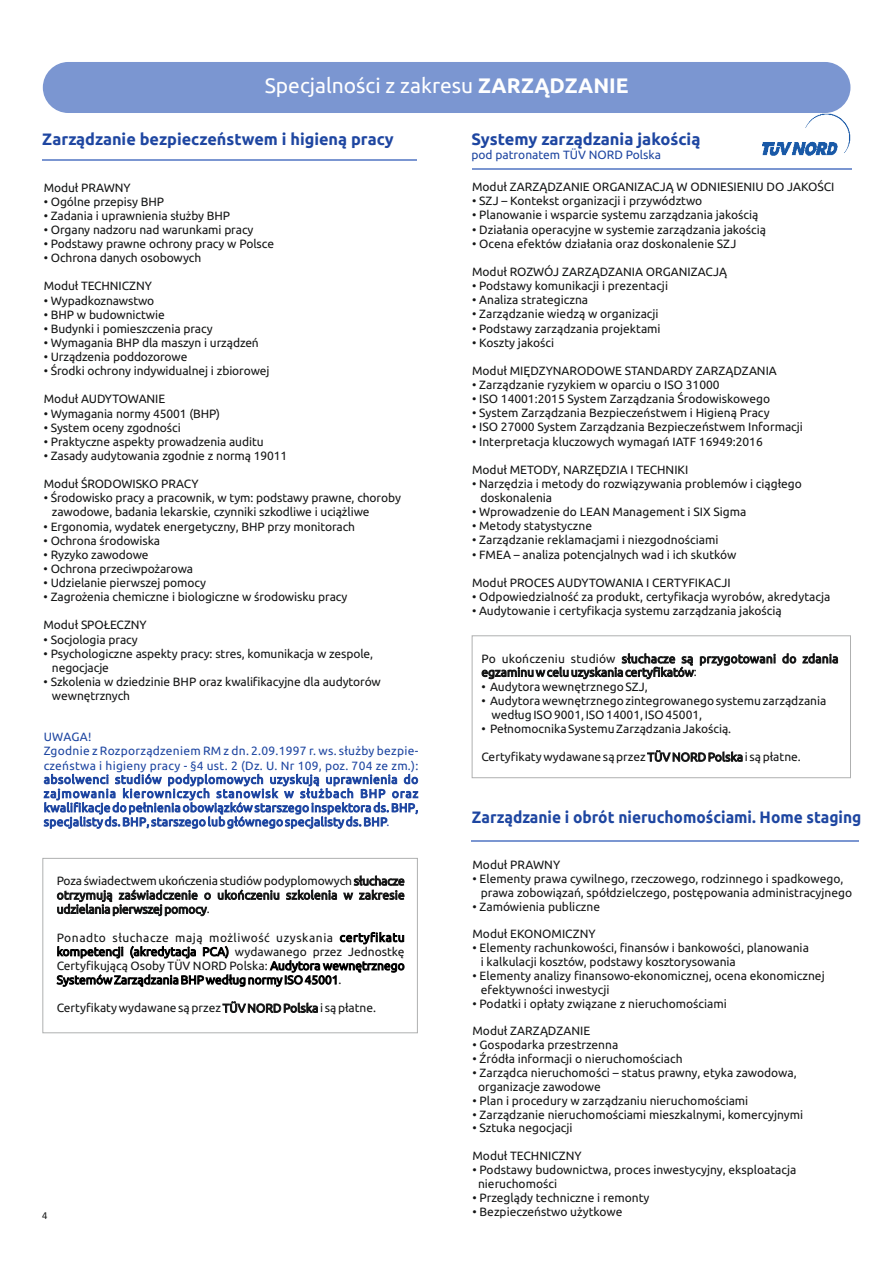
<style>
.page{position:relative;width:893px;height:1263px;background:#fff}
.page>*{position:absolute;margin:0;border:0;box-sizing:border-box;transform-origin:0 0}
.t1{font:21px "Ubuntu";color:#fff}
.t2{font:700 16.5px "Ubuntu";color:#1e46a1}
.t3{font:700 16.5px "Ubuntu";color:#1e46a1;scale:.94 1}
.t4{font:12px/14.1px "Ubuntu";color:#151616}
.t5{font:12px/14.1px "Ubuntu";letter-spacing:.025em;color:#1e46a1}
.t6{font:12px "Ubuntu";color:#1e46a1}
.t7{font:10.5px "Calibri";color:#151616}
.s1{font-weight:700}
</style>
<div class="page">
<hr style="left:473px;top:168px;width:379px;height:1px;background:#7b96d1">
<img style="left:762px;top:113px;width:89px;height:43px">
<div style="left:472px;top:635px;width:379px;height:143px;border:1px solid #afb0b0"></div>
<hr style="left:43px;top:160px;width:374px;height:1px;background:#7b96d1">
<div style="left:42px;top:858px;width:376px;height:175px;border:1px solid #afb0b0"></div>
<hr style="left:472px;top:840px;width:387px;height:2px;background:#7b96d1">
<div style="left:43px;top:62px;width:807px;height:51px;background:#7b96d1;border-radius:26px"></div>
<h1 class="t1" style="left:265px;top:77px;width:365px">Specjalności z zakresu <span class="s1">ZARZĄDZANIE</span></h1>
<h2 class="t2" style="left:42px;top:132px;width:353px">Zarządzanie bezpieczeństwem i higieną pracy</h2>
<p class="t4" style="left:44px;top:181px;width:88px">Moduł PRAWNY</p>
<p class="t4" style="left:44px;top:195px;width:122px">• Ogólne przepisy BHP</p>
<p class="t4" style="left:44px;top:209px;width:188px">• Zadania i uprawnienia służby BHP</p>
<p class="t4" style="left:44px;top:223px;width:211px">• Organy nadzoru nad warunkami pracy</p>
<p class="t4" style="left:44px;top:237px;width:232px">• Podstawy prawne ochrony pracy w Polsce</p>
<p class="t4" style="left:44px;top:252px;width:159px">• Ochrona danych osobowych</p>
<p class="t4" style="left:44px;top:280px;width:110px">Moduł TECHNICZNY</p>
<p class="t4" style="left:44px;top:294px;width:112px">• Wypadkoznawstwo</p>
<p class="t4" style="left:44px;top:308px;width:123px">• BHP w budownictwie</p>
<p class="t4" style="left:44px;top:322px;width:170px">• Budynki i pomieszczenia pracy</p>
<p class="t4" style="left:44px;top:336px;width:217px">• Wymagania BHP dla maszyn i urządzeń</p>
<p class="t4" style="left:44px;top:350px;width:145px">• Urządzenia poddozorowe</p>
<p class="t4" style="left:44px;top:364px;width:227px">• Środki ochrony indywidualnej i zbiorowej</p>
<p class="t4" style="left:44px;top:393px;width:123px">Moduł AUDYTOWANIE</p>
<p class="t4" style="left:44px;top:407px;width:178px">• Wymagania normy 45001 (BHP)</p>
<p class="t4" style="left:44px;top:421px;width:139px">• System oceny zgodności</p>
<p class="t4" style="left:44px;top:435px;width:221px">• Praktyczne aspekty prowadzenia auditu</p>
<p class="t4" style="left:44px;top:449px;width:245px">• Zasady audytowania zgodnie z normą 19011</p>
<p class="t4" style="left:44px;top:477px;width:156px">Moduł ŚRODOWISKO PRACY</p>
<p class="t4" style="left:52px;top:492px;width:350px;text-indent:-8px">• Środowisko pracy a pracownik, w tym: podstawy prawne, choroby zawodowe, badania lekarskie, czynniki szkodliwe i uciążliwe</p>
<p class="t4" style="left:44px;top:520px;width:313px">• Ergonomia, wydatek energetyczny, BHP przy monitorach</p>
<p class="t4" style="left:44px;top:534px;width:118px">• Ochrona środowiska</p>
<p class="t4" style="left:44px;top:548px;width:107px">• Ryzyko zawodowe</p>
<p class="t4" style="left:44px;top:562px;width:151px">• Ochrona przeciwpożarowa</p>
<p class="t4" style="left:44px;top:576px;width:164px">• Udzielanie pierwszej pomocy</p>
<p class="t4" style="left:44px;top:590px;width:305px">• Zagrożenia chemiczne i biologiczne w środowisku pracy</p>
<p class="t4" style="left:44px;top:619px;width:105px">Moduł SPOŁECZNY</p>
<p class="t4" style="left:44px;top:633px;width:96px">• Socjologia pracy</p>
<p class="t4" style="left:52px;top:647px;width:323px;text-indent:-8px">• Psychologiczne aspekty pracy: stres, komunikacja w zespole, negocjacje</p>
<p class="t4" style="left:52px;top:675px;width:330px;text-indent:-8px">• Szkolenia w dziedzinie BHP oraz kwalifikacyjne dla audytorów wewnętrznych</p>
<p class="t5" style="left:44px;top:731px;width:376px">UWAGA!<br>Zgodnie z Rozporządzeniem RM z dn. 2.09.1997 r. ws. służby bezpie&shy;czeństwa i higieny pracy - §4 ust. 2 (Dz. U. Nr 109, poz. 704 ze zm.): absolwenci studiów podyplomowych uzyskują uprawnienia do zajmowania kierowniczych stanowisk w służbach BHP oraz kwalifikacje do pełnienia obowiązków starszego inspektora ds. BHP, specjalisty ds. BHP, starszego lub głównego specjalisty ds. BHP.</p>
<p class="t4" style="left:57px;top:875px;width:349px;text-align:justify">Poza świadectwem ukończenia studiów podyplomowych słuchacze otrzymują zaświadczenie o ukończeniu szkolenia w zakresie udzielania pierwszej pomocy.</p>
<p class="t4" style="left:57px;top:931px;width:349px;text-align:justify">Ponadto słuchacze mają możliwość uzyskania certyfikatu kompetencji (akredytacja PCA) wydawanego przez Jednostkę Certyfikującą Osoby TÜV NORD Polska: Audytora wewnętrznego Systemów Zarządzania BHP według normy ISO 45001.</p>
<p class="t4" style="left:57px;top:1002px;width:321px">Certyfikaty wydawane są przez TÜV NORD Polska i są płatne.</p>
<p class="t7" style="left:42px;top:1211px;width:7px">4</p>
<h2 class="t2" style="left:471px;top:132px;width:231px">Systemy zarządzania jakością</h2>
<p class="t6" style="left:471px;top:150px;width:191px">pod patronatem TÜV NORD Polska</p>
<p class="t4" style="left:472px;top:181px;width:364px">Moduł ZARZĄDZANIE ORGANIZACJĄ W ODNIESIENIU DO JAKOŚCI</p>
<p class="t4" style="left:472px;top:195px;width:232px">• SZJ – Kontekst organizacji i przywództwo</p>
<p class="t4" style="left:472px;top:209px;width:288px">• Planowanie i wsparcie systemu zarządzania jakością</p>
<p class="t4" style="left:472px;top:223px;width:296px">• Działania operacyjne w systemie zarządzania jakością</p>
<p class="t4" style="left:472px;top:237px;width:266px">• Ocena efektów działania oraz doskonalenie SZJ</p>
<p class="t4" style="left:472px;top:265px;width:256px">Moduł ROZWÓJ ZARZĄDZANIA ORGANIZACJĄ</p>
<p class="t4" style="left:472px;top:279px;width:197px">• Podstawy komunikacji i prezentacji</p>
<p class="t4" style="left:472px;top:294px;width:118px">• Analiza strategiczna</p>
<p class="t4" style="left:472px;top:308px;width:188px">• Zarządzanie wiedzą w organizacji</p>
<p class="t4" style="left:472px;top:322px;width:190px">• Podstawy zarządzania projektami</p>
<p class="t4" style="left:472px;top:336px;width:84px">• Koszty jakości</p>
<p class="t4" style="left:472px;top:364px;width:306px">Moduł MIĘDZYNARODOWE STANDARDY ZARZĄDZANIA</p>
<p class="t4" style="left:472px;top:378px;width:249px">• Zarządzanie ryzykiem w oparciu o ISO 31000</p>
<p class="t4" style="left:472px;top:392px;width:299px">• ISO 14001:2015 System Zarządzania Środowiskowego</p>
<p class="t4" style="left:472px;top:407px;width:299px">• System Zarządzania Bezpieczeństwem i Higieną Pracy</p>
<p class="t4" style="left:472px;top:421px;width:332px">• ISO 27000 System Zarządzania Bezpieczeństwem Informacji</p>
<p class="t4" style="left:472px;top:435px;width:292px">• Interpretacja kluczowych wymagań IATF 16949:2016</p>
<p class="t4" style="left:472px;top:463px;width:218px">Moduł METODY, NARZĘDZIA I TECHNIKI</p>
<p class="t4" style="left:480px;top:477px;width:323px;text-indent:-8px">• Narzędzia i metody do rozwiązywania problemów i ciągłego doskonalenia</p>
<p class="t4" style="left:472px;top:505px;width:276px">• Wprowadzenie do LEAN Management i SIX Sigma</p>
<p class="t4" style="left:472px;top:520px;width:121px">• Metody statystyczne</p>
<p class="t4" style="left:472px;top:534px;width:248px">• Zarządzanie reklamacjami i niezgodnościami</p>
<p class="t4" style="left:472px;top:548px;width:266px">• FMEA – analiza potencjalnych wad i ich skutków</p>
<p class="t4" style="left:472px;top:576px;width:260px">Moduł PROCES AUDYTOWANIA I CERTYFIKACJI</p>
<p class="t4" style="left:472px;top:590px;width:360px">• Odpowiedzialność za produkt, certyfikacja wyrobów, akredytacja</p>
<p class="t4" style="left:472px;top:604px;width:311px">• Audytowanie i certyfikacja systemu zarządzania jakością</p>
<p class="t4" style="left:481px;top:653px;width:359px;line-height:13.5px">Po ukończeniu studiów słuchacze są przygotowani do zdania egzaminu w celu uzyskania certyfikatów:</p>
<p class="t4" style="left:481px;top:680px;width:168px">• Audytora wewnętrznego SZJ,</p>
<p class="t4" style="left:491px;top:694px;width:337px;text-indent:-10px">• Audytora wewnętrznego zintegrowanego systemu zarządzania według ISO 9001, ISO 14001, ISO 45001,</p>
<p class="t4" style="left:481px;top:722px;width:251px">• Pełnomocnika Systemu Zarządzania Jakością.</p>
<p class="t4" style="left:481px;top:751px;width:321px">Certyfikaty wydawane są przez TÜV NORD Polska i są płatne.</p>
<h2 class="t3" style="left:472px;top:811px;width:416px">Zarządzanie i obrót nieruchomościami. Home staging</h2>
<p class="t4" style="left:472px;top:858px;width:89px">Moduł PRAWNY</p>
<p class="t4" style="left:481px;top:872px;width:373px;text-indent:-8px">• Elementy prawa cywilnego, rzeczowego, rodzinnego i spadkowego, prawa zobowiązań, spółdzielczego, postępowania administracyjnego</p>
<p class="t4" style="left:472px;top:900px;width:129px">• Zamówienia publiczne</p>
<p class="t4" style="left:472px;top:928px;width:125px">Moduł EKONOMICZNY</p>
<p class="t4" style="left:481px;top:942px;width:330px;text-indent:-8px">• Elementy rachunkowości, finansów i bankowości, planowania i kalkulacji kosztów, podstawy kosztorysowania</p>
<p class="t4" style="left:481px;top:969px;width:345px;text-indent:-8px">• Elementy analizy finansowo-ekonomicznej, ocena ekonomicznej efektywności inwestycji</p>
<p class="t4" style="left:472px;top:997px;width:256px">• Podatki i opłaty związane z nieruchomościami</p>
<p class="t4" style="left:472px;top:1025px;width:119px">Moduł ZARZĄDZANIE</p>
<p class="t4" style="left:472px;top:1039px;width:147px">• Gospodarka przestrzenna</p>
<p class="t4" style="left:472px;top:1052px;width:212px">• Źródła informacji o nieruchomościach</p>
<p class="t4" style="left:478px;top:1066px;width:320px;text-indent:-6px">• Zarządca nieruchomości – status prawny, etyka zawodowa, organizacje zawodowe</p>
<p class="t4" style="left:472px;top:1094px;width:277px">• Plan i procedury w zarządzaniu nieruchomościami</p>
<p class="t4" style="left:472px;top:1108px;width:332px">• Zarządzanie nieruchomościami mieszkalnymi, komercyjnymi</p>
<p class="t4" style="left:472px;top:1122px;width:102px">• Sztuka negocjacji</p>
<p class="t4" style="left:472px;top:1149px;width:111px">Moduł TECHNICZNY</p>
<p class="t4" style="left:478px;top:1163px;width:320px;text-indent:-6px">• Podstawy budownictwa, proces inwestycyjny, eksploatacja nieruchomości</p>
<p class="t4" style="left:472px;top:1191px;width:179px">• Przeglądy techniczne i remonty</p>
<p class="t4" style="left:472px;top:1205px;width:151px">• Bezpieczeństwo użytkowe</p>
</div>
